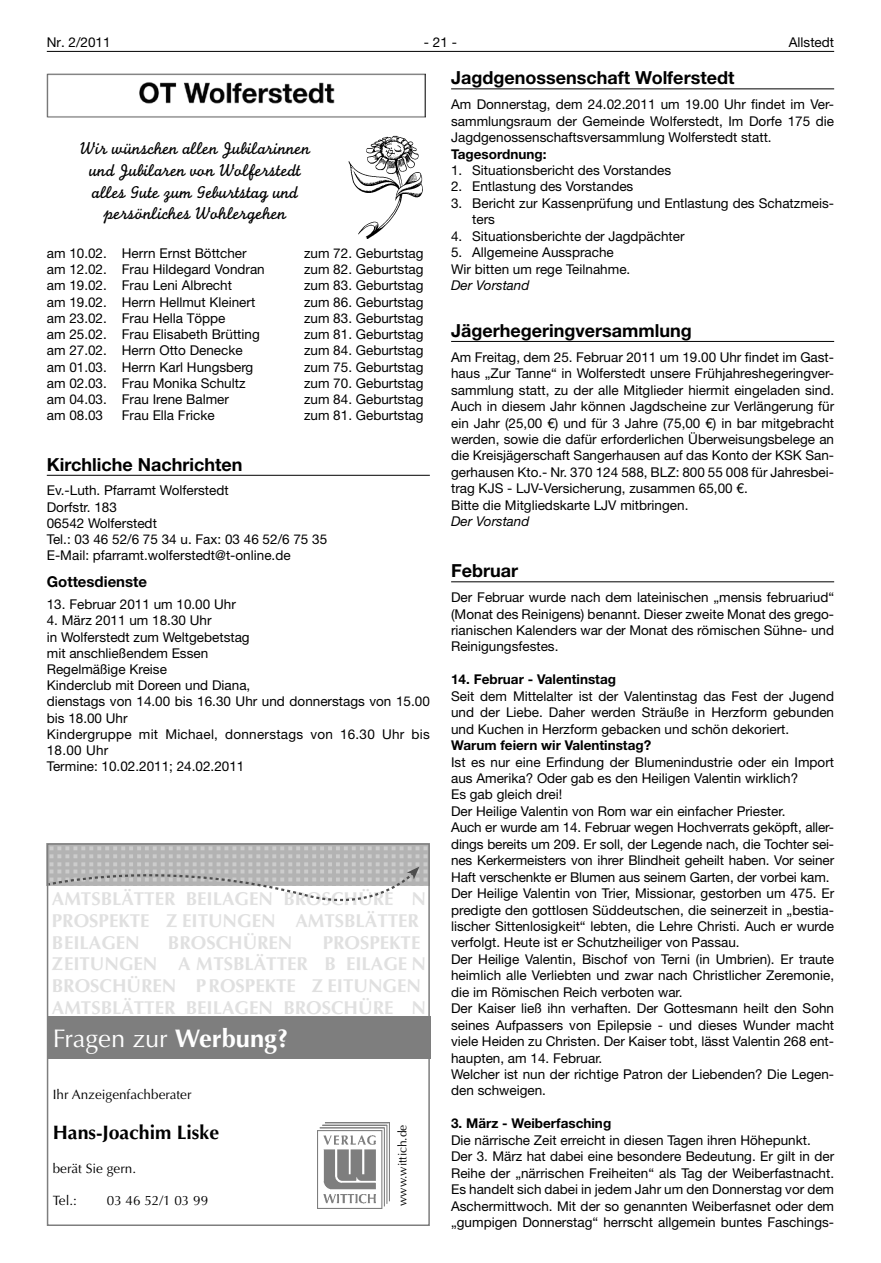
<style>
.page{position:relative;width:881px;height:1263px;background:#fff}
.page>*{position:absolute;margin:0;border:0;box-sizing:border-box;transform-origin:0 0}
.t1{font:25.5px "Optima LT";color:#fff}
.t2{font:700 19.5px "Optima LT";color:#000}
.t3{font:700 18.6px/21.8px "Optima LT";color:#e0e0e0}
.t4{font:18px/21.6px "Monoline Script";color:#000;text-align:center}
.t5{font:700 18px "Helvetica Neue LT";color:#000}
.t6{font:700 15px "Helvetica Neue LT";color:#000}
.t7{font:13.5px/16.5px "Helvetica Neue LT";color:#000}
.t8{font:700 13.5px "Helvetica Neue LT";color:#000}
.t9{font:13.5px "Optima LT";color:#000}
.t10{font:italic 13.5px "Helvetica Neue LT";color:#000}
.t11{font:12px "Optima LT";color:#000}
.s1{font-weight:700}
</style>
<div class="page">
<hr style="left:47px;top:51px;width:786px;height:1px;background:#000">
<hr style="left:47px;top:475px;width:382px;height:1px;background:#000">
<img style="left:47px;top:73px;width:378px;height:45px">
<hr style="left:451px;top:88px;width:382px;height:1px;background:#000">
<hr style="left:451px;top:341px;width:382px;height:1px;background:#000">
<hr style="left:451px;top:581px;width:382px;height:1px;background:#000">
<img style="left:348px;top:135px;width:75px;height:104px">
<div style="left:47px;top:1017px;width:383px;height:42px;background:#7e7e7e"></div>
<svg style="left:50px;top:846px;width:376px;height:56px"></svg>
<img style="left:317px;top:1122px;width:73px;height:86px">
<div style="left:47px;top:843px;width:382px;height:383px;border:2px solid #7e7e7e"></div>
<p class="t7" style="left:47px;top:34px;width:65px">Nr. 2/2011</p>
<p class="t7" style="left:424px;top:34px;width:35px">- 21 -</p>
<p class="t7" style="left:788px;top:34px;width:47px">Allstedt</p>
<h3 class="t4" style="left:80px;top:138px;width:232px">Wir wünschen allen Jubilarinnen und Jubilaren von Wolferstedt alles Gute zum Geburtstag und persönliches Wohlergehen</h3>
<p class="t7" style="left:47px;top:245px;width:201px">am 10.02. Herrn Ernst Böttcher</p>
<p class="t7" style="left:304px;top:245px;width:121px">zum 72. Geburtstag</p>
<p class="t7" style="left:47px;top:261px;width:219px">am 12.02. Frau Hildegard Vondran</p>
<p class="t7" style="left:304px;top:261px;width:121px">zum 82. Geburtstag</p>
<p class="t7" style="left:47px;top:277px;width:187px">am 19.02. Frau Leni Albrecht</p>
<p class="t7" style="left:304px;top:277px;width:121px">zum 83. Geburtstag</p>
<p class="t7" style="left:47px;top:293px;width:210px">am 19.02. Herrn Hellmut Kleinert</p>
<p class="t7" style="left:304px;top:293px;width:121px">zum 86. Geburtstag</p>
<p class="t7" style="left:47px;top:310px;width:180px">am 23.02. Frau Hella Töppe</p>
<p class="t7" style="left:304px;top:310px;width:121px">zum 83. Geburtstag</p>
<p class="t7" style="left:47px;top:326px;width:214px">am 25.02. Frau Elisabeth Brütting</p>
<p class="t7" style="left:304px;top:326px;width:121px">zum 81. Geburtstag</p>
<p class="t7" style="left:47px;top:342px;width:197px">am 27.02. Herrn Otto Denecke</p>
<p class="t7" style="left:304px;top:342px;width:121px">zum 84. Geburtstag</p>
<p class="t7" style="left:47px;top:358px;width:208px">am 01.03. Herrn Karl Hungsberg</p>
<p class="t7" style="left:304px;top:358px;width:121px">zum 75. Geburtstag</p>
<p class="t7" style="left:47px;top:374px;width:200px">am 02.03. Frau Monika Schultz</p>
<p class="t7" style="left:304px;top:374px;width:121px">zum 70. Geburtstag</p>
<p class="t7" style="left:47px;top:391px;width:184px">am 04.03. Frau Irene Balmer</p>
<p class="t7" style="left:304px;top:391px;width:121px">zum 84. Geburtstag</p>
<p class="t7" style="left:47px;top:407px;width:58px">am 08.03</p>
<p class="t7" style="left:122px;top:407px;width:94px">Frau Ella Fricke</p>
<p class="t7" style="left:304px;top:407px;width:121px">zum 81. Geburtstag</p>
<h3 class="t5" style="left:47px;top:453px;width:197px">Kirchliche Nachrichten</h3>
<p class="t7" style="left:47px;top:482px;width:282px">Ev.-Luth. Pfarramt Wolferstedt<br>Dorfstr. 183<br>06542 Wolferstedt<br>Tel.: 03 46 52/6 75 34 u. Fax: 03 46 52/6 75 35<br>E-Mail: pfarramt.wolferstedt@t-online.de</p>
<p class="t6" style="left:47px;top:572px;width:102px">Gottesdienste</p>
<p class="t7" style="left:47px;top:596px;width:190px">13. Februar 2011 um 10.00 Uhr</p>
<p class="t7" style="left:47px;top:612px;width:384px">4. März 2011 um 18.30 Uhr<br>in Wolferstedt zum Weltgebetstag<br>mit anschließendem Essen<br>Regelmäßige Kreise<br>Kinderclub mit Doreen und Diana,<br>dienstags von 14.00 bis 16.30 Uhr und donnerstags von 15.00 bis 18.00 Uhr<br>Kindergruppe mit Michael, donnerstags von 16.30 Uhr bis<br>18.00 Uhr<br>Termine: 10.02.2011; 24.02.2011</p>
<h3 class="t3" style="left:52px;top:888px;width:375px">AMTSBLÄTTER BEILAGEN BROSCHÜRE N<br>PROSPEKTE Z EITUNGEN AMTSBLÄTTER<br>BEILAGEN</h3>
<h3 class="t3" style="left:168px;top:932px;width:126px">BROSCHÜREN</h3>
<h3 class="t3" style="left:52px;top:932px;width:375px;text-indent:271px">PROSPEKTE<br>ZEITUNGEN A MTSBLÄTTER B EILAGE N<br>BROSCHÜREN P ROSPEKTE Z EITUNGEN<br>AMTSBLÄTTER BEILAGEN BROSCHÜRE N<br>PROSPEKTE Z EITUNGEN AMTSBLÄTTER<br>BEILAGEN BROSCHÜREN PROSPEKT E</h3>
<h1 class="t1" style="left:53px;top:1024px;width:237px">Fragen zur <span class="s1">Werbung?</span></h1>
<p class="t9" style="left:53px;top:1086px;width:140px">Ihr Anzeigenfachberater</p>
<h2 class="t2" style="left:53px;top:1120px;width:168px">Hans-Joachim Liske</h2>
<p class="t9" style="left:53px;top:1160px;width:85px">berät Sie gern.</p>
<p class="t9" style="left:53px;top:1193px;width:26px">Tel.:</p>
<p class="t9" style="left:107px;top:1193px;width:103px">03 46 52/1 03 99</p>
<p class="t11" style="left:395px;top:1206px;width:83px;rotate:-90deg">www.wittich.de</p>
<h3 class="t5" style="left:451px;top:67px;width:284px">Jagdgenossenschaft Wolferstedt</h3>
<p class="t7" style="left:451px;top:96px;width:384px;text-align:justify">Am Donnerstag, dem 24.02.2011 um 19.00 Uhr findet im Ver&shy;sammlungsraum der Gemeinde Wolferstedt, Im Dorfe 175 die Jagdgenossenschaftsversammlung Wolferstedt statt.</p>
<p class="t8" style="left:451px;top:145px;width:97px">Tagesordnung:</p>
<p class="t7" style="left:451px;top:162px;width:221px">1. Situationsbericht des Vorstandes</p>
<p class="t7" style="left:451px;top:178px;width:184px">2. Entlastung des Vorstandes</p>
<p class="t7" style="left:472px;top:195px;width:363px;text-indent:-21px">3. Bericht zur Kassenprüfung und Entlastung des Schatzmeis&shy;ters</p>
<p class="t7" style="left:451px;top:227px;width:235px">4. Situationsberichte der Jagdpächter</p>
<p class="t7" style="left:451px;top:244px;width:181px">5. Allgemeine Aussprache<br>Wir bitten um rege Teilnahme.</p>
<p class="t10" style="left:451px;top:277px;width:80px">Der Vorstand</p>
<h3 class="t5" style="left:451px;top:319px;width:242px">Jägerhegeringversammlung</h3>
<p class="t7" style="left:451px;top:348px;width:384px">Am Freitag, dem 25. Februar 2011 um 19.00 Uhr findet im Gast&shy;haus „Zur Tanne“ in Wolferstedt unsere Frühjahreshegeringver&shy;sammlung statt, zu der alle Mitglieder hiermit eingeladen sind.<br>Auch in diesem Jahr können Jagdscheine zur Verlängerung für ein Jahr (25,00 €) und für 3 Jahre (75,00 €) in bar mitgebracht werden, sowie die dafür erforderlichen Überweisungsbelege an die Kreisjägerschaft Sangerhausen auf das Konto der KSK San&shy;gerhausen Kto.- Nr. 370 124 588, BLZ: 800 55 008 für Jahresbei&shy;trag KJS - LJV-Versicherung, zusammen 65,00 €.<br>Bitte die Mitgliedskarte LJV mitbringen.</p>
<p class="t10" style="left:451px;top:513px;width:80px">Der Vorstand</p>
<h3 class="t5" style="left:451px;top:560px;width:69px">Februar</h3>
<p class="t7" style="left:451px;top:589px;width:384px;text-align:justify">Der Februar wurde nach dem lateinischen „mensis februariud“ (Monat des Reinigens) benannt. Dieser zweite Monat des grego&shy;rianischen Kalenders war der Monat des römischen Sühne- und Reinigungsfestes.</p>
<p class="t8" style="left:451px;top:671px;width:166px">14. Februar - Valentinstag</p>
<p class="t7" style="left:451px;top:687px;width:384px;text-align:justify">Seit dem Mittelalter ist der Valentinstag das Fest der Jugend und der Liebe. Daher werden Sträuße in Herzform gebunden und Kuchen in Herzform gebacken und schön dekoriert.</p>
<p class="t8" style="left:451px;top:737px;width:201px">Warum feiern wir Valentinstag?</p>
<p class="t7" style="left:451px;top:753px;width:384px">Ist es nur eine Erfindung der Blumenindustrie oder ein Import aus Amerika? Oder gab es den Heiligen Valentin wirklich?<br>Es gab gleich drei!<br>Der Heilige Valentin von Rom war ein einfacher Priester.<br>Auch er wurde am 14. Februar wegen Hochverrats geköpft, aller&shy;dings bereits um 209. Er soll, der Legende nach, die Tochter sei&shy;nes Kerkermeisters von ihrer Blindheit geheilt haben. Vor seiner Haft verschenkte er Blumen aus seinem Garten, der vorbei kam.<br>Der Heilige Valentin von Trier, Missionar, gestorben um 475. Er predigte den gottlosen Süddeutschen, die seinerzeit in „bestia&shy;lischer Sittenlosigkeit“ lebten, die Lehre Christi. Auch er wurde verfolgt. Heute ist er Schutzheiliger von Passau.<br>Der Heilige Valentin, Bischof von Terni (in Umbrien). Er traute heimlich alle Verliebten und zwar nach Christlicher Zeremonie, die im Römischen Reich verboten war.<br>Der Kaiser ließ ihn verhaften. Der Gottesmann heilt den Sohn seines Aufpassers von Epilepsie - und dieses Wunder macht viele Heiden zu Christen. Der Kaiser tobt, lässt Valentin 268 ent&shy;haupten, am 14. Februar.<br>Welcher ist nun der richtige Patron der Liebenden? Die Legen&shy;den schweigen.</p>
<p class="t8" style="left:451px;top:1115px;width:161px">3. März - Weiberfasching</p>
<p class="t7" style="left:451px;top:1131px;width:384px">Die närrische Zeit erreicht in diesen Tagen ihren Höhepunkt.<br>Der 3. März hat dabei eine besondere Bedeutung. Er gilt in der Reihe der „närrischen Freiheiten“ als Tag der Weiberfastnacht.<br>Es handelt sich dabei in jedem Jahr um den Donnerstag vor dem Aschermittwoch. Mit der so genannten Weiberfasnet oder dem „gumpigen Donnerstag“ herrscht allgemein buntes Faschings-</p>
</div>
